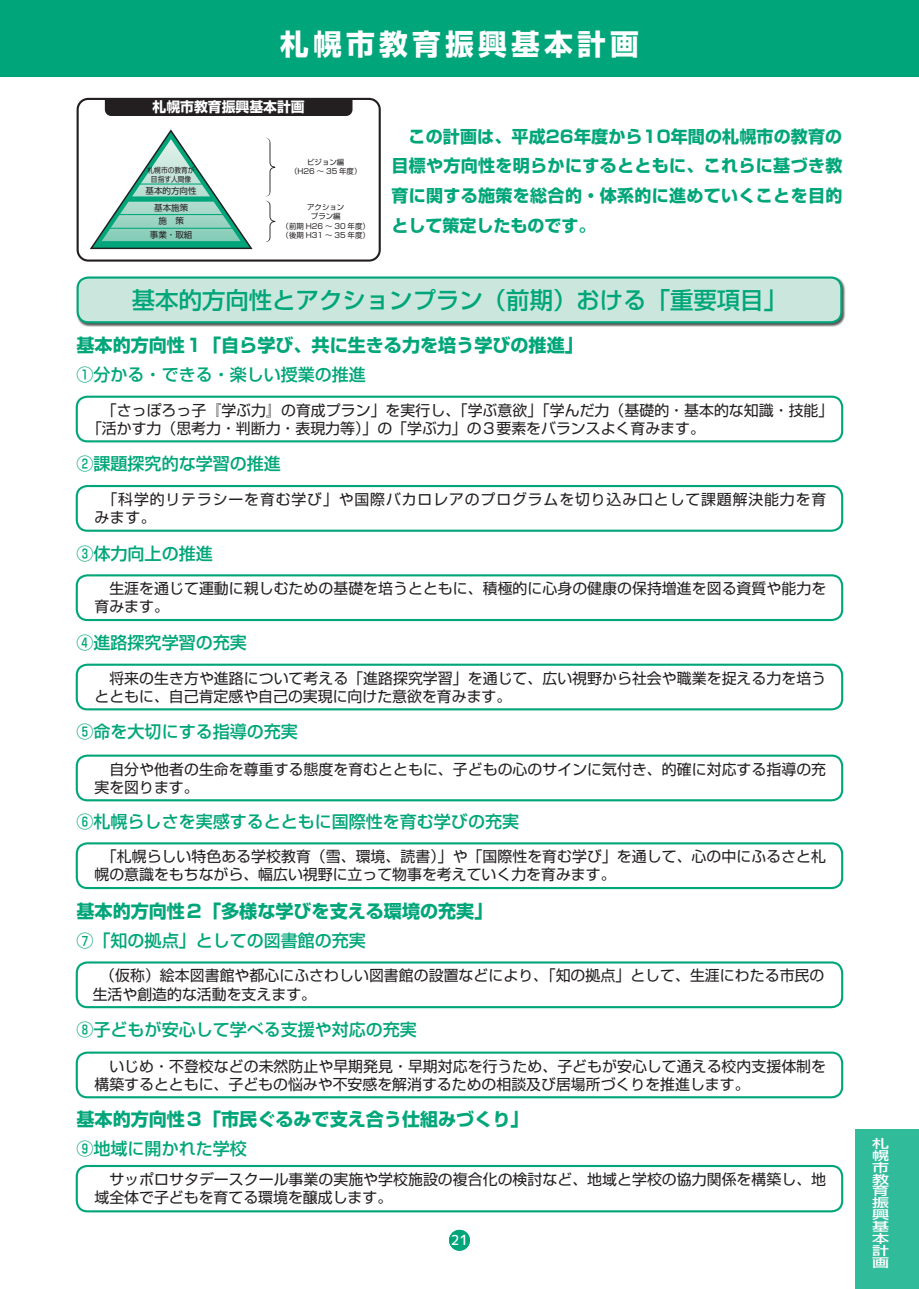
<style>
.page{position:relative;width:919px;height:1289px;background:#fff}
.page>*{position:absolute;margin:0;border:0;box-sizing:border-box;transform-origin:0 0}
.t1{font:700 28.65px "Shin Go Pro";letter-spacing:.15em;color:#fff}
.t2{font:500 23.4px "Shin Go Pro";color:#00a679}
.t3{font:700 18px "Shin Go Pro";color:#00a679}
.t4{font:500 16.95px "Shin Go Pro";color:#00a679}
.t5{font:700 16.95px/29.7px "Shin Go Pro";letter-spacing:.02em;color:#00a679;text-align:justify}
.t6{font:14.85px/18px "Shin Go Pro";letter-spacing:.005em;color:#231f20}
.t7{font:14.85px/18px "Shin Go Pro";letter-spacing:.06em;color:#231f20}
.t8{font:700 13.8px "Shin Go Pro";color:#fff}
.t9{font:13.8px "Corporate Logo Medium";color:#fff}
.t10{font:500 11.85px/11.9px "Shin Go Pro";color:#fff;text-align:justify;scale:1.43 1}
.t11{font:8.55px/17px "Shin Go Pro";color:#231f20;text-align:center}
.t12{font:7.5px/9.3px "Shin Go Pro";color:#231f20;text-align:center}
.t13{font:7.5px/8.6px "Shin Go Pro";color:#231f20;text-align:center;scale:.9 1}
</style>
<div class="page">
<div style="left:0;top:0;width:918px;height:76px;background:#00a679"></div>
<div style="left:449px;top:1229px;width:21px;height:21px;background:#00a679;border-radius:50%"></div>
<div style="left:76px;top:276px;width:769px;height:51px;background:#231f20;opacity:.75"></div>
<div style="left:78px;top:277px;width:763px;height:45px;background:#cbe7dd;border-radius:11px"></div>
<div style="left:77px;top:276px;width:765px;height:47px;border:2px solid #00a679;border-radius:11px"></div>
<div style="left:76px;top:395px;width:767px;height:47px;border:2px solid #00a679;border-radius:11px"></div>
<div style="left:76px;top:485px;width:767px;height:46px;border:2px solid #00a679;border-radius:11px"></div>
<div style="left:76px;top:574px;width:767px;height:47px;border:2px solid #00a679;border-radius:11px"></div>
<div style="left:76px;top:663px;width:767px;height:47px;border:2px solid #00a679;border-radius:11px"></div>
<div style="left:76px;top:754px;width:767px;height:47px;border:2px solid #00a679;border-radius:11px"></div>
<div style="left:76px;top:842px;width:767px;height:47px;border:2px solid #00a679;border-radius:11px"></div>
<div style="left:76px;top:961px;width:767px;height:47px;border:2px solid #00a679;border-radius:11px"></div>
<div style="left:76px;top:1051px;width:767px;height:47px;border:2px solid #00a679;border-radius:11px"></div>
<div style="left:76px;top:1164px;width:767px;height:48px;border:2px solid #00a679;border-radius:11px"></div>
<div style="left:77px;top:98px;width:304px;height:163px;border:2px solid #231f20;border-radius:11px"></div>
<svg style="left:265px;top:138px;width:10px;height:104px"></svg>
<svg style="left:90px;top:129px;width:163px;height:121px"></svg>
<hr style="left:139px;top:183px;width:64px;height:1px;background:#00a679">
<hr style="left:118px;top:214px;width:106px;height:1px;background:#00a679">
<hr style="left:109px;top:228px;width:124px;height:1px;background:#00a679">
<div style="left:105px;top:99px;width:247px;height:17px;background:#231f20"></div>
<div style="left:855px;top:1129px;width:63px;height:159px;background:#30bb9b"></div>
<h1 class="t1" style="left:280px;top:21px;width:360px">札幌市教育振興基本計画</h1>
<p class="t8" style="left:153px;top:96px;width:154px">札幌市教育振興基本計画</p>
<p class="t13" style="left:148px;top:165px;width:54px">札幌市の教育が目指す人間像</p>
<p class="t11" style="left:145px;top:181px;width:53px">基本的方向性基本施策</p>
<p class="t11" style="left:150px;top:213px;width:44px;line-height:13.8px">施　策<br>事業・取組</p>
<p class="t12" style="left:290px;top:157px;width:73px">ビジョン編<br>（H26 ～ 35 年度）</p>
<p class="t12" style="left:281px;top:201px;width:90px">アクション<br>プラン編<br>（前期 H26 ～ 30 年度）（後期 H31 ～ 35 年度）</p>
<p class="t5" style="left:391px;top:119px;width:452px">　この計画は、平成26年度から10年間の札幌市の教育の目標や方向性を明らかにするとともに、これらに基づき教育に関する施策を総合的・体系的に進めていくことを目的として策定したものです。</p>
<h2 class="t2" style="left:132px;top:281px;width:656px">基本的方向性とアクションプラン（前期）おける「重要項目」</h2>
<p class="t3" style="left:77px;top:331px;width:507px">基本的方向性１「自ら学び、共に生きる力を培う学びの推進」</p>
<p class="t4" style="left:77px;top:360px;width:291px">①分かる・できる・楽しい授業の推進</p>
<p class="t6" style="left:87px;top:399px;width:747px;text-indent:7px">　「さっぽろっ子『学ぶ力』の育成プラン」を実行し、「学ぶ意欲」「学んだ力（基礎的・基本的な知識・技能」「活かす力（思考力・判断力・表現力等）」の「学ぶ力」の３要素をバランスよく育みます。</p>
<p class="t4" style="left:77px;top:450px;width:206px">②課題探究的な学習の推進</p>
<p class="t7" style="left:94px;top:488px;width:733px">　「科学的リテラシーを育む学び」や国際バカロレアのプログラムを切り込み口として課題解決能力を育みます。</p>
<p class="t4" style="left:77px;top:539px;width:138px">③体力向上の推進</p>
<p class="t6" style="left:94px;top:578px;width:733px">　生涯を通じて運動に親しむための基礎を培うとともに、積極的に心身の健康の保持増進を図る資質や能力を育みます。</p>
<p class="t4" style="left:77px;top:628px;width:172px">④進路探究学習の充実</p>
<p class="t6" style="left:94px;top:667px;width:733px">　将来の生き方や進路について考える「進路探究学習」を通じて、広い視野から社会や職業を捉える力を培うとともに、自己肯定感や自己の実現に向けた意欲を育みます。</p>
<p class="t4" style="left:77px;top:717px;width:223px">⑤命を大切にする指導の充実</p>
<p class="t6" style="left:94px;top:758px;width:733px">　自分や他者の生命を尊重する態度を育むとともに、子どもの心のサインに気付き、的確に対応する指導の充実を図ります。</p>
<p class="t4" style="left:77px;top:807px;width:444px">⑥札幌らしさを実感するとともに国際性を育む学びの充実</p>
<p class="t6" style="left:94px;top:845px;width:733px">　「札幌らしい特色ある学校教育（雪、環境、読書）」や「国際性を育む学び」を通して、心の中にふるさと札幌の意識をもちながら、幅広い視野に立って物事を考えていく力を育みます。</p>
<p class="t3" style="left:77px;top:896px;width:417px">基本的方向性２「多様な学びを支える環境の充実」</p>
<p class="t4" style="left:77px;top:926px;width:291px">⑦「知の拠点」としての図書館の充実</p>
<p class="t6" style="left:93px;top:965px;width:733px">　（仮称）絵本図書館や都心にふさわしい図書館の設置などにより、「知の拠点」として、生涯にわたる市民の生活や創造的な活動を支えます。</p>
<p class="t4" style="left:77px;top:1015px;width:342px">⑧子どもが安心して学べる支援や対応の充実</p>
<p class="t6" style="left:94px;top:1055px;width:733px">　いじめ・不登校などの未然防止や早期発見・早期対応を行うため、子どもが安心して通える校内支援体制を構築するとともに、子どもの悩みや不安感を解消するための相談及び居場所づくりを推進します。</p>
<p class="t3" style="left:77px;top:1105px;width:453px">基本的方向性３「市民ぐるみで支え合う仕組みづくり」</p>
<p class="t4" style="left:77px;top:1134px;width:172px">⑨地域に開かれた学校</p>
<p class="t6" style="left:94px;top:1168px;width:733px">　サッポロサタデースクール事業の実施や学校施設の複合化の検討など、地域と学校の協力関係を構築し、地域全体で子どもを育てる環境を醸成します。</p>
<p class="t9" style="left:451px;top:1230px;width:19px">21</p>
<p class="t10" style="left:872px;top:1135px;width:13px">札幌市教育振興基本計画</p>
</div>
